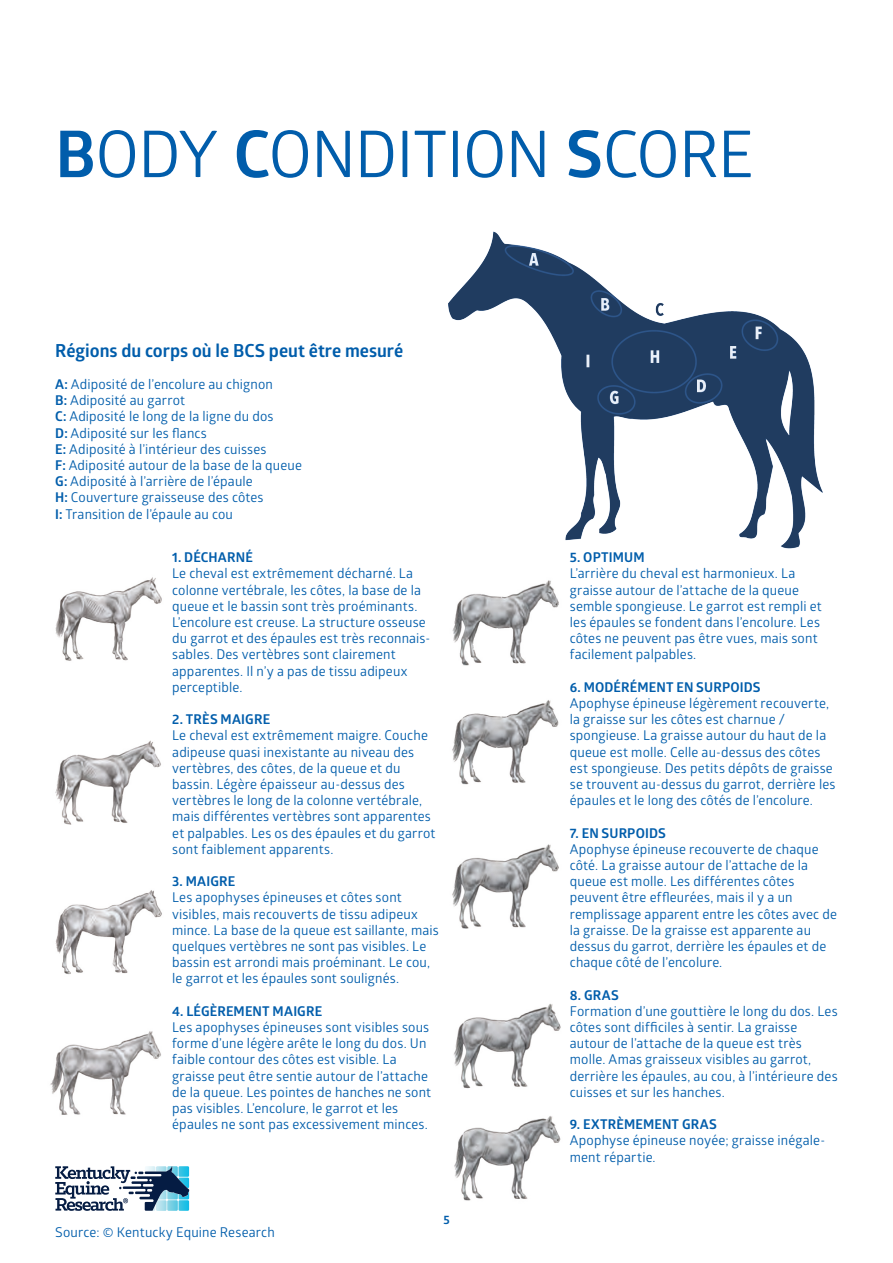
<style>
.page{position:relative;width:893px;height:1263px;background:#fff}
.page>*{position:absolute;margin:0;border:0;box-sizing:border-box;transform-origin:0 0}
._2_-_Kapiteltitel_43{font:64.5px "Glober";letter-spacing:-.015em;color:#015dab}
._0_-_Fliesstext_9pt{font:700 18px "Glober";color:#015dab}
._0_-_Fliesstext_9pt-2{font:13.5px/16.2px "Glober";letter-spacing:.01em;color:#015dab}
._0_-_Fliesstext_9pt-3{font:700 13.5px "Glober";letter-spacing:.01em;color:#015dab}
.t1{font:700 12px "Glober";color:#015dab}
.s1{font-weight:700}
</style>
<div class="page">
<img style="left:448px;top:231px;width:374px;height:318px">
<img style="left:55px;top:577px;width:107px;height:84px">
<img style="left:453px;top:1003px;width:108px;height:86px">
<img style="left:55px;top:740px;width:106px;height:85px">
<img style="left:452px;top:844px;width:107px;height:85px">
<img style="left:50px;top:1031px;width:111px;height:84px">
<img style="left:454px;top:1116px;width:107px;height:85px">
<img style="left:55px;top:890px;width:107px;height:85px">
<img style="left:452px;top:580px;width:107px;height:86px">
<img style="left:452px;top:700px;width:107px;height:85px">
<svg style="left:55px;top:1166px;width:134px;height:45px"></svg>
<p class="_2_-_Kapiteltitel_43" style="left:55px;top:109px;width:700px"><span class="s1">B</span>ODY <span class="s1">C</span>ONDITION <span class="s1">S</span>CORE</p>
<p class="_0_-_Fliesstext_9pt" style="left:55px;top:337px;width:349px">Régions du corps où le BCS peut être mesuré</p>
<p class="_0_-_Fliesstext_9pt-2" style="left:55px;top:375px;width:219px"><span class="s1">A:</span> Adiposité de l’encolure au chignon</p>
<p class="_0_-_Fliesstext_9pt-2" style="left:55px;top:392px;width:131px"><span class="s1">B:</span> Adiposité au garrot</p>
<p class="_0_-_Fliesstext_9pt-2" style="left:55px;top:408px;width:220px"><span class="s1">C:</span> Adiposité le long de la ligne du dos</p>
<p class="_0_-_Fliesstext_9pt-2" style="left:55px;top:424px;width:153px"><span class="s1">D:</span> Adiposité sur les flancs</p>
<p class="_0_-_Fliesstext_9pt-2" style="left:55px;top:440px;width:213px"><span class="s1">E:</span> Adiposité à l’intérieur des cuisses</p>
<p class="_0_-_Fliesstext_9pt-2" style="left:55px;top:456px;width:248px"><span class="s1">F:</span> Adiposité autour de la base de la queue</p>
<p class="_0_-_Fliesstext_9pt-2" style="left:55px;top:473px;width:199px"><span class="s1">G:</span> Adiposité à l’arrière de l’épaule</p>
<p class="_0_-_Fliesstext_9pt-2" style="left:55px;top:489px;width:210px"><span class="s1">H:</span> Couverture graisseuse des côtes</p>
<p class="_0_-_Fliesstext_9pt-2" style="left:55px;top:505px;width:179px"><span class="s1">I:</span> Transition de l’épaule au cou</p>
<p class="_0_-_Fliesstext_9pt-2" style="left:172px;top:549px;width:260px"><span class="s1">1. DÉCHARNÉ<br></span>Le cheval est extrêmement décharné. La colonne vertébrale, les côtes, la base de la queue et le bassin sont très proéminants.<br>L’encolure est creuse. La structure osseuse du garrot et des épaules est très reconnais&shy;sables. Des vertèbres sont clairement apparentes. Il n’y a pas de tissu adipeux perceptible.</p>
<p class="_0_-_Fliesstext_9pt-3" style="left:172px;top:710px;width:100px">2. TRÈS MAIGRE</p>
<p class="_0_-_Fliesstext_9pt-2" style="left:172px;top:727px;width:265px">Le cheval est extrêmement maigre. Couche adipeuse quasi inexistante au niveau des vertèbres, des côtes, de la queue et du bassin. Légère épaisseur au-dessus des vertèbres le long de la colonne vertébrale, mais différentes vertèbres sont apparentes et palpables. Les os des épaules et du garrot sont faiblement apparents.</p>
<p class="_0_-_Fliesstext_9pt-3" style="left:172px;top:872px;width:65px">3. MAIGRE</p>
<p class="_0_-_Fliesstext_9pt-2" style="left:172px;top:889px;width:268px">Les apophyses épineuses et côtes sont visibles, mais recouverts de tissu adipeux mince. La base de la queue est saillante, mais quelques vertèbres ne sont pas visibles. Le bassin est arrondi mais proéminant. Le cou, le garrot et les épaules sont soulignés.</p>
<p class="_0_-_Fliesstext_9pt-3" style="left:172px;top:1001px;width:152px">4. LÉGÈREMENT MAIGRE</p>
<p class="_0_-_Fliesstext_9pt-2" style="left:172px;top:1018px;width:261px">Les apophyses épineuses sont visibles sous forme d’une légère arête le long du dos. Un faible contour des côtes est visible. La graisse peut être sentie autour de l’attache de la queue. Les pointes de hanches ne sont pas visibles. L’encolure, le garrot et les épaules ne sont pas excessivement minces.</p>
<p class="_0_-_Fliesstext_9pt-2" style="left:55px;top:1223px;width:221px">Source: © Kentucky Equine Research</p>
<p class="t1" style="left:443px;top:1211px;width:8px">5</p>
<p class="_0_-_Fliesstext_9pt-3" style="left:570px;top:548px;width:76px">5. OPTIMUM</p>
<p class="_0_-_Fliesstext_9pt-2" style="left:570px;top:565px;width:254px">L’arrière du cheval est harmonieux. La graisse autour de l’attache de la queue semble spongieuse. Le garrot est rempli et les épaules se fondent dans l’encolure. Les côtes ne peuvent pas être vues, mais sont facilement palpables.</p>
<p class="_0_-_Fliesstext_9pt-3" style="left:570px;top:677px;width:192px">6. MODÉRÉMENT EN SURPOIDS</p>
<p class="_0_-_Fliesstext_9pt-2" style="left:570px;top:694px;width:267px">Apophyse épineuse légèrement recouverte, la graisse sur les côtes est charnue / spongieuse. La graisse autour du haut de la queue est molle. Celle au-dessus des côtes est spongieuse. Des petits dépôts de graisse se trouvent au-dessus du garrot, derrière les épaules et le long des côtés de l’encolure.</p>
<p class="_0_-_Fliesstext_9pt-2" style="left:570px;top:824px;width:269px"><span class="s1">7. EN SURPOIDS<br></span>Apophyse épineuse recouverte de chaque côté. La graisse autour de l’attache de la queue est molle. Les différentes côtes peuvent être effleurées, mais il y a un remplissage apparent entre les côtes avec de la graisse. De la graisse est apparente au dessus du garrot, derrière les épaules et de chaque côté de l’encolure.</p>
<p class="_0_-_Fliesstext_9pt-3" style="left:570px;top:985px;width:51px">8. GRAS</p>
<p class="_0_-_Fliesstext_9pt-2" style="left:570px;top:1002px;width:269px">Formation d’une gouttière le long du dos. Les côtes sont difficiles à sentir. La graisse autour de l’attache de la queue est très molle. Amas graisseux visibles au garrot, derrière les épaules, au cou, à l’intérieure des cuisses et sur les hanches.</p>
<p class="_0_-_Fliesstext_9pt-3" style="left:570px;top:1115px;width:149px">9. EXTRÈMEMENT GRAS</p>
<p class="_0_-_Fliesstext_9pt-2" style="left:570px;top:1132px;width:257px">Apophyse épineuse noyée; graisse inégale&shy;ment répartie.</p>
</div>
